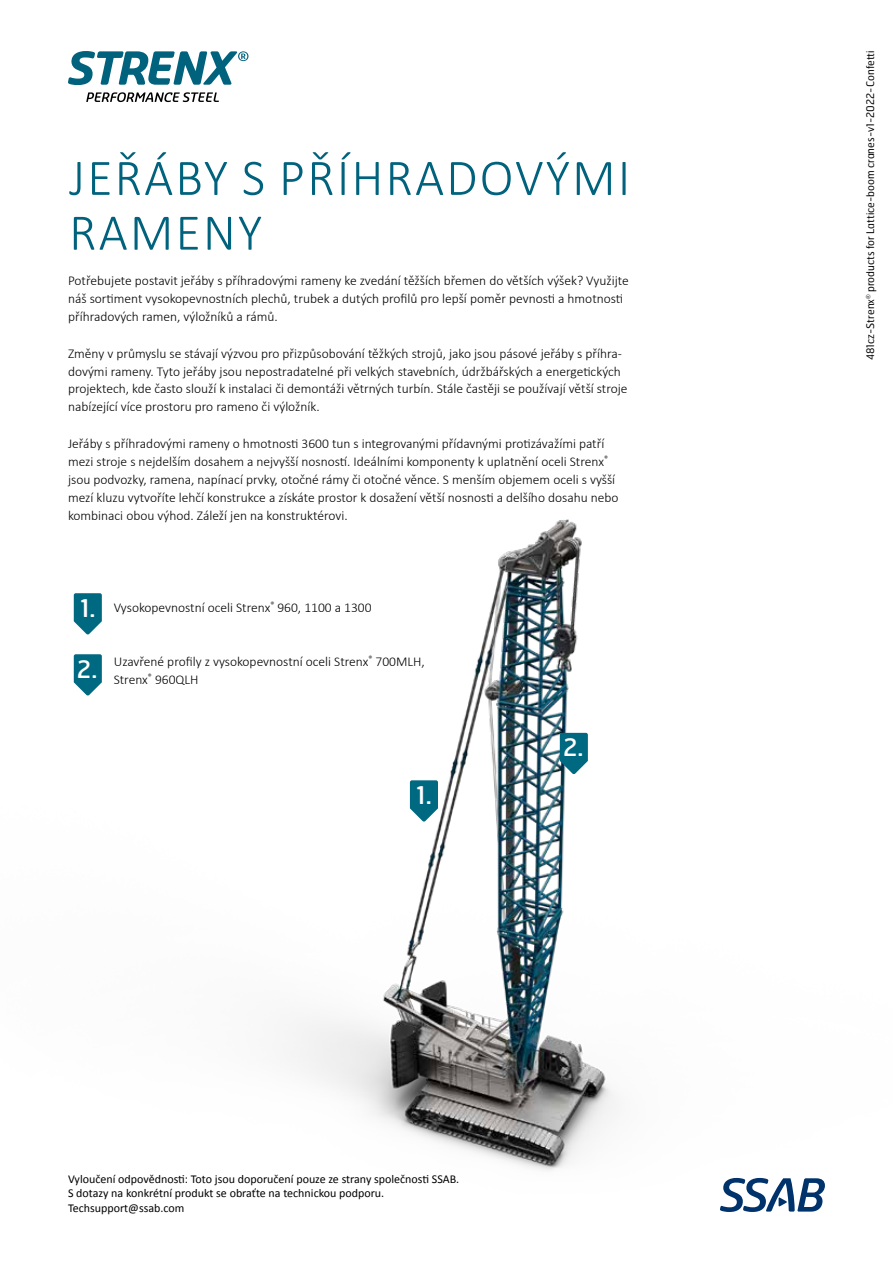
<style>
.page{position:relative;width:893px;height:1263px;background:#fff}
.page>*{position:absolute;margin:0;border:0;box-sizing:border-box;transform-origin:0 0}
.t1{font:300 51.75px/54.8px "Calibri";letter-spacing:.04em;color:#00627d}
.t2{font:24.45px "Hermes FB";color:#fff}
.t3{font:24px "Hermes FB";color:#fff}
.t4{font:300 13.5px/18px "Calibri";color:#000}
.t5{font:12px/14.4px "Calibri";color:#000}
.t6{font:10.5px "Hermes FB";color:#000}
</style>
<div class="page">
<img style="left:73px;top:519px;width:688px;height:659px">
<svg style="left:68px;top:51px;width:180px;height:34px"></svg>
<svg style="left:86px;top:92px;width:133px;height:10px"></svg>
<svg style="left:720px;top:1178px;width:105px;height:34px"></svg>
<svg style="left:74px;top:593px;width:28px;height:42px"></svg>
<svg style="left:410px;top:780px;width:28px;height:42px"></svg>
<svg style="left:560px;top:733px;width:28px;height:41px"></svg>
<svg style="left:74px;top:654px;width:28px;height:42px"></svg>
<h1 class="t1" style="left:69px;top:148px;width:563px">JEŘÁBY S PŘÍHRADOVÝMI<br>RAMENY</h1>
<p class="t4" style="left:68px;top:271px;width:562px">Potřebujete postavit jeřáby s příhradovými rameny ke zvedání těžších břemen do větších výšek? Využijte náš sortiment vysokopevnostních plechů, trubek a dutých profilů pro lepší poměr pevnosti a hmotnosti příhradových ramen, výložníků a rámů.</p>
<p class="t4" style="left:68px;top:343px;width:561px">Změny v průmyslu se stávají výzvou pro přizpůsobování těžkých strojů, jako jsou pásové jeřáby s příhra&shy;dovými rameny. Tyto jeřáby jsou nepostradatelné při velkých stavebních, údržbářských a energetických projektech, kde často slouží k instalaci či demontáži větrných turbín. Stále častěji se používají větší stroje nabízející více prostoru pro rameno či výložník.</p>
<p class="t4" style="left:68px;top:433px;width:552px">Jeřáby s příhradovými rameny o hmotnosti 3600 tun s integrovanými přídavnými protizávažími patří mezi stroje s nejdelším dosahem a nejvyšší nosností. Ideálními komponenty k uplatnění oceli Strenx<sup>® </sup>jsou podvozky, ramena, napínací prvky, otočné rámy či otočné věnce. S menším objemem oceli s vyšší mezí kluzu vytvoříte lehčí konstrukce a získáte prostor k dosažení větší nosnosti a delšího dosahu nebo kombinaci obou výhod. Záleží jen na konstruktérovi.</p>
<h2 class="t2" style="left:80px;top:592px;width:17px">1.</h2>
<h3 class="t3" style="left:77px;top:653px;width:22px">2.</h3>
<p class="t4" style="left:114px;top:598px;width:259px">Vysokopevnostní oceli Strenx<sup>®</sup> 960, 1100 a 1300</p>
<p class="t4" style="left:114px;top:652px;width:313px">Uzavřené profily z vysokopevnostní oceli Strenx<sup>®</sup> 700MLH,<br>Strenx<sup>®</sup> 960QLH</p>
<h2 class="t2" style="left:416px;top:779px;width:17px">1.</h2>
<h3 class="t3" style="left:563px;top:732px;width:22px">2.</h3>
<p class="t5" style="left:68px;top:1172px;width:393px">Vyloučení odpovědnosti: Toto jsou doporučení pouze ze strany společnosti SSAB.<br>S dotazy na konkrétní produkt se obraťte na technickou podporu.<br>Techsupport@ssab.com</p>
<p class="t6" style="left:863px;top:360px;width:312px;rotate:-90deg">481cz-Strenx<sup>®</sup> products for Lattice-boom cranes-v1-2022-Confetti</p>
</div>
